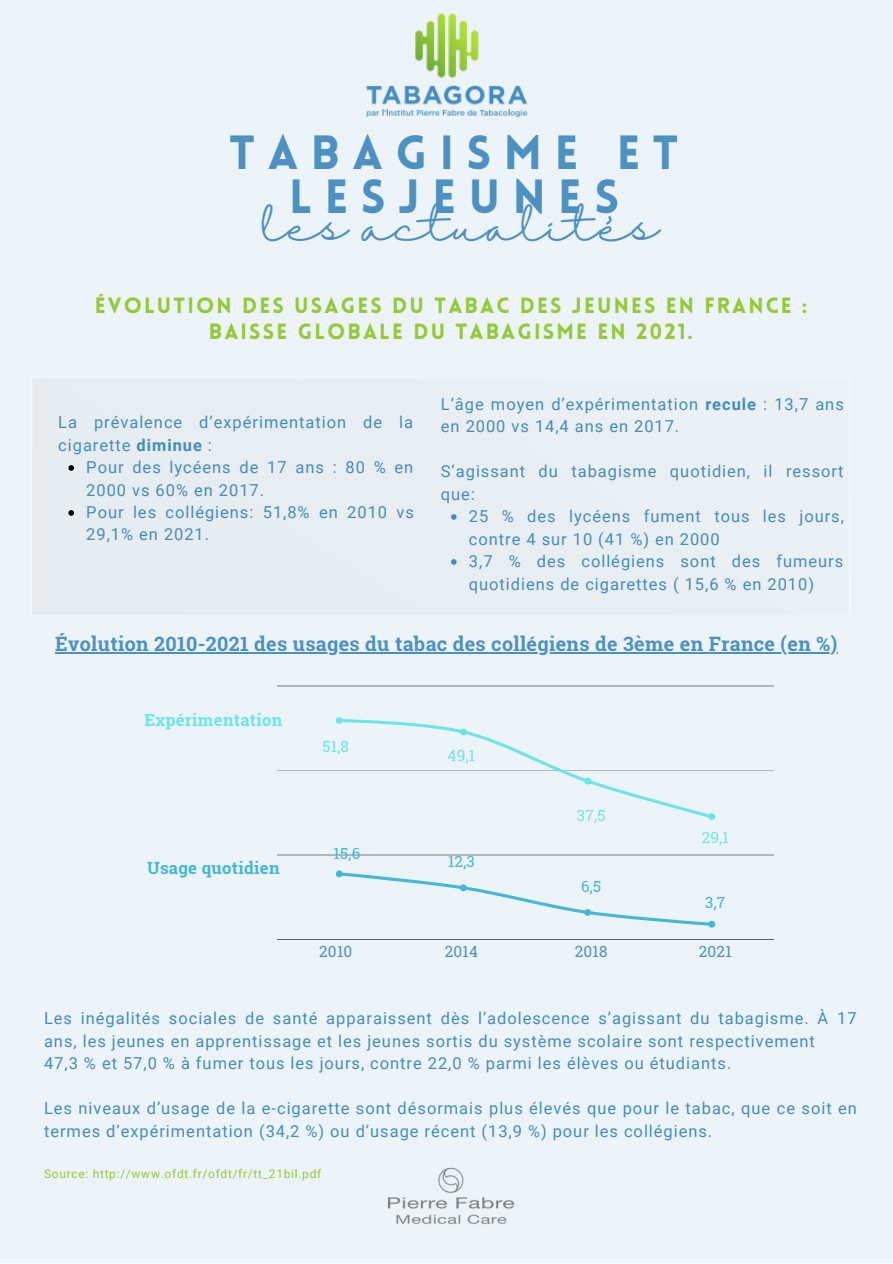
<style>
.page{position:relative;width:893px;height:1264px;background:#fff}
.page>*{position:absolute;margin:0;border:0;box-sizing:border-box;transform-origin:0 0}
.t1{font:900 46.95px/43.8px "Lovelo";letter-spacing:.265em;color:#4c91c2;text-align:center}
.t2{font:40.8px "Halimun";color:#4c91c2}
.t3{font:900 21.6px/25.8px "Lovelo";letter-spacing:.1em;color:#95c937;text-align:center}
.t4{font:700 19.8px "Roboto Slab";letter-spacing:.015em;color:#4c91c2}
.t5{font:700 16.8px "Roboto Slab";letter-spacing:.015em;color:#6ce5e8}
.t6{font:700 16.8px "Roboto Slab";letter-spacing:.015em;color:#41b8d5}
.t7{font:16.5px/22.5px "Roboto";letter-spacing:.06em;color:#438cbf}
.t8{font:15.3px "Roboto Slab";letter-spacing:.015em;color:#6ce5e8}
.t9{font:15.3px "Roboto Slab";letter-spacing:.015em;color:#4c91c2}
.t10{font:15.3px "Roboto Slab";color:#41b8d5}
.t11{font:12px "Roboto";letter-spacing:.06em;color:#95c937}
.s1{font-weight:700}
</style>
<div class="page">
<div style="left:0;top:0;width:892px;height:1262px;background:#ecf4f9"></div>
<img style="left:366px;top:13px;width:162px;height:105px">
<div style="left:33px;top:467px;width:424px;height:148px;background:#e7ecf0"></div>
<hr style="left:277px;top:685px;width:496px;height:1px;background:#000">
<hr style="left:277px;top:770px;width:496px;height:1px;background:#000">
<hr style="left:277px;top:854px;width:496px;height:1px;background:#000">
<hr style="left:277px;top:939px;width:496px;height:1px;background:#000">
<svg style="left:336px;top:717px;width:379px;height:103px"></svg>
<svg style="left:336px;top:870px;width:379px;height:57px"></svg>
<img style="left:387px;top:1167px;width:128px;height:57px">
<svg style="left:68px;top:465px;width:6px;height:6px"></svg>
<svg style="left:68px;top:510px;width:6px;height:5px"></svg>
<svg style="left:451px;top:514px;width:5px;height:6px"></svg>
<svg style="left:451px;top:559px;width:5px;height:5px"></svg>
<hr style="left:55px;top:652px;width:782px;height:1px;background:#4c91c2">
<h1 class="t1" style="left:229px;top:136px;width:450px">TABAGISME ET<br>LESJEUNES</h1>
<h2 class="t2" style="left:262px;top:203px;width:398px">les actualités</h2>
<h3 class="t3" style="left:95px;top:295px;width:714px">ÉVOLUTION DES USAGES DU TABAC DES JEUNES EN FRANCE :<br>BAISSE GLOBALE DU TABAGISME EN 2021.</h3>
<p class="t7" style="left:58px;top:411px;width:356px">La prévalence d’expérimentation de la cigarette <span class="s1">diminue</span> :</p>
<p class="t7" style="left:86px;top:456px;width:329px">Pour des lycéens de 17 ans : 80 % en<br>2000 vs 60% en 2017.<br>Pour les collégiens: 51,8% en 2010 vs<br>29,1% en 2021.</p>
<p class="t7" style="left:441px;top:392px;width:404px">L’âge moyen d’expérimentation <span class="s1">recule</span> : 13,7 ans en 2000 vs 14,4 ans en 2017.</p>
<p class="t7" style="left:441px;top:460px;width:404px">S’agissant du tabagisme quotidien, il ressort que:</p>
<p class="t7" style="left:469px;top:505px;width:376px">25 % des lycéens fument tous les jours, contre 4 sur 10 (41 %) en 2000<br>3,7 % des collégiens sont des fumeurs quotidiens de cigarettes ( 15,6 % en 2010)</p>
<p class="t4" style="left:55px;top:630px;width:783px">Évolution 2010-2021 des usages du tabac des collégiens de 3ème en France (en %)</p>
<p class="t5" style="left:144px;top:708px;width:139px">Expérimentation</p>
<p class="t6" style="left:147px;top:856px;width:134px">Usage quotidien</p>
<p class="t8" style="left:322px;top:736px;width:28px">51,8</p>
<p class="t10" style="left:333px;top:842px;width:28px">15,6</p>
<p class="t8" style="left:447px;top:744px;width:29px">49,1</p>
<p class="t10" style="left:448px;top:851px;width:28px">12,3</p>
<p class="t8" style="left:576px;top:805px;width:30px">37,5</p>
<p class="t10" style="left:581px;top:876px;width:22px">6,5</p>
<p class="t8" style="left:701px;top:826px;width:29px">29,1</p>
<p class="t10" style="left:705px;top:892px;width:22px">3,7</p>
<p class="t9" style="left:319px;top:941px;width:35px">2010</p>
<p class="t9" style="left:445px;top:941px;width:35px">2014</p>
<p class="t9" style="left:574px;top:941px;width:34px">2018</p>
<p class="t9" style="left:698px;top:941px;width:34px">2021</p>
<p class="t7" style="left:44px;top:1007px;width:814px">Les inégalités sociales de santé apparaissent dès l’adolescence s’agissant du tabagisme. À 17 ans, les jeunes en apprentissage et les jeunes sortis du système scolaire sont respectivement<br>47,3 % et 57,0 % à fumer tous les jours, contre 22,0 % parmi les élèves ou étudiants.</p>
<p class="t7" style="left:44px;top:1097px;width:814px">Les niveaux d’usage de la e-cigarette sont désormais plus élevés que pour le tabac, que ce soit en termes d’expérimentation (34,2 %) ou d’usage récent (13,9 %) pour les collégiens.</p>
<p class="t11" style="left:44px;top:1166px;width:279px">Source: http://www.ofdt.fr/ofdt/fr/tt_21bil.pdf</p>
</div>
